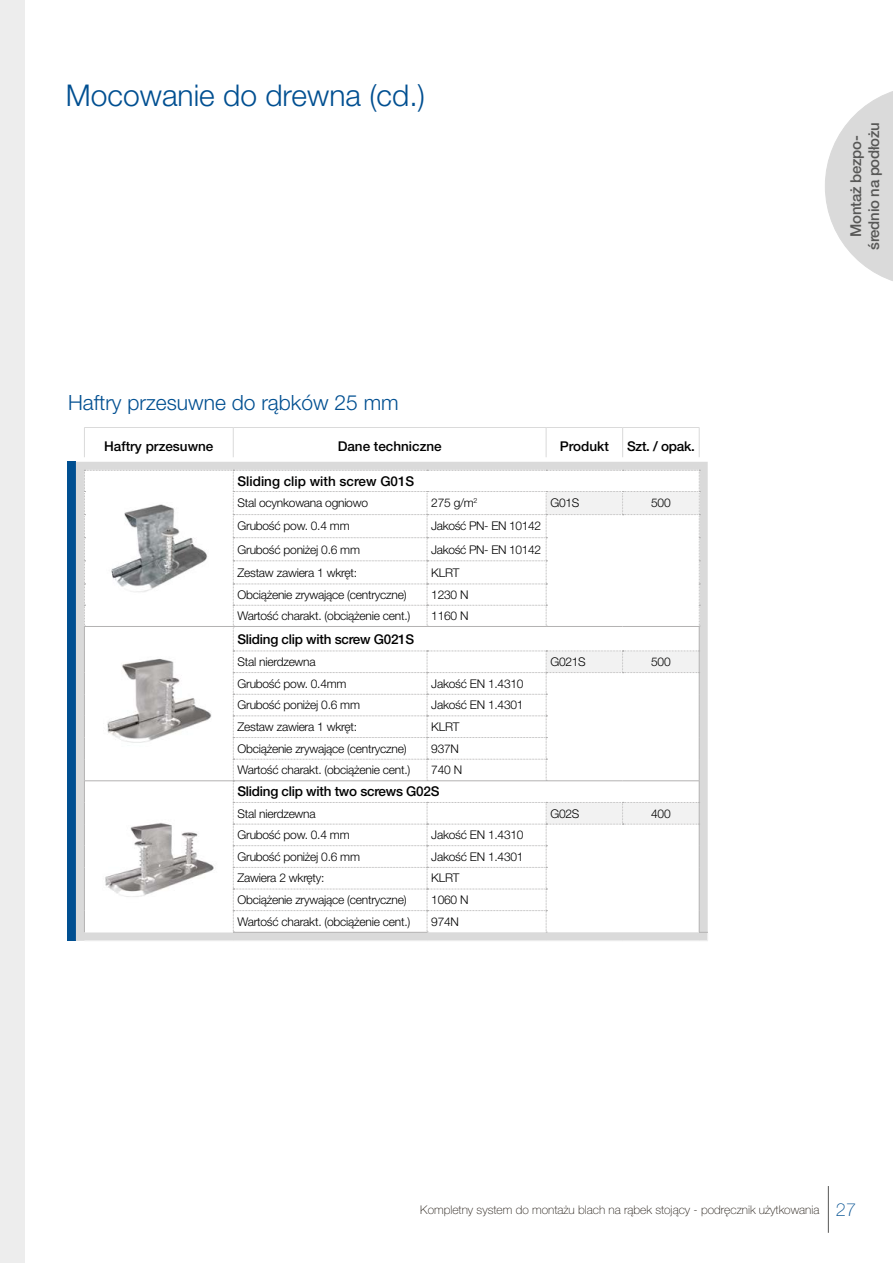
<style>
.page{position:relative;width:893px;height:1263px;background:#fff}
.page>*{position:absolute;margin:0;border:0;box-sizing:border-box;transform-origin:0 0}
.t1{font:300 30px "Helvetica Neue LT Pro";color:#004f91}
.t2{font:300 21px "Helvetica Neue LT Pro";color:#004f91}
.t3{font:500 15px/18px "Helvetica Neue LT Pro";letter-spacing:-.02em;color:#575756;text-align:center}
.t4{font:500 13.5px "Helvetica Neue LT Pro";letter-spacing:-.02em;color:#000}
.t5{font:500 13.5px "Helvetica Neue LT Pro";color:#000}
.t6{font:300 12px "Helvetica Neue LT Pro";letter-spacing:-.02em;color:#000}
.t7{font:100 12px "Helvetica Neue LT Pro";color:#1d160f}
.s1{font-size:18px;color:#004f91}
</style>
<div class="page">
<svg style="left:825px;top:91px;width:68px;height:190px"></svg>
<hr style="left:828px;top:1186px;width:1px;height:47px;background:#575756">
<div style="left:0;top:0;width:25px;height:1263px;background:#ededed"></div>
<div style="left:67px;top:462px;width:9px;height:479px;background:#004f91"></div>
<div style="left:76px;top:462px;width:632px;height:479px;background:#dadada"></div>
<hr style="left:84px;top:427px;width:149px;height:1px;background:#dadada">
<svg style="left:84px;top:428px;width:1px;height:29px"></svg>
<hr style="left:233px;top:427px;width:194px;height:1px;background:#dadada">
<svg style="left:233px;top:428px;width:1px;height:29px"></svg>
<hr style="left:427px;top:427px;width:119px;height:1px;background:#dadada">
<hr style="left:546px;top:427px;width:77px;height:1px;background:#dadada">
<svg style="left:546px;top:428px;width:1px;height:29px"></svg>
<hr style="left:623px;top:427px;width:76px;height:1px;background:#dadada">
<svg style="left:622px;top:428px;width:1px;height:29px"></svg>
<svg style="left:699px;top:428px;width:1px;height:29px"></svg>
<svg style="left:84px;top:470px;width:624px;height:471px"></svg>
<hr style="left:427px;top:780px;width:119px;height:1px;background:#b3b2b2">
<hr style="left:546px;top:780px;width:77px;height:1px;background:#b3b2b2">
<hr style="left:623px;top:780px;width:76px;height:1px;background:#b3b2b2">
<img style="left:102px;top:503px;width:114px;height:91px">
<img style="left:99px;top:651px;width:120px;height:105px">
<img style="left:98px;top:809px;width:121px;height:95px">
<h1 class="t1" style="left:66px;top:77px;width:361px">Mocowanie do drewna (cd.)</h1>
<h2 class="t2" style="left:68px;top:390px;width:332px">Haftry przesuwne do rąbków 25 mm</h2>
<p class="t5" style="left:104px;top:438px;width:111px">Haftry przesuwne</p>
<p class="t5" style="left:338px;top:438px;width:106px">Dane techniczne</p>
<p class="t5" style="left:560px;top:438px;width:51px">Produkt</p>
<p class="t4" style="left:627px;top:438px;width:69px">Szt. / opak.</p>
<p class="t5" style="left:237px;top:473px;width:178px">Sliding clip with screw G01S</p>
<p class="t6" style="left:237px;top:496px;width:132px">Stal ocynkowana ogniowo</p>
<p class="t6" style="left:431px;top:496px;width:48px">275 g/m<sup>2</sup></p>
<p class="t6" style="left:550px;top:496px;width:31px">G01S</p>
<p class="t6" style="left:651px;top:496px;width:21px">500</p>
<p class="t6" style="left:237px;top:519px;width:114px">Grubość pow. 0.4 mm</p>
<p class="t6" style="left:431px;top:519px;width:111px">Jakość PN- EN 10142</p>
<p class="t6" style="left:237px;top:542px;width:124px">Grubość poniżej 0.6 mm</p>
<p class="t6" style="left:431px;top:542px;width:111px">Jakość PN- EN 10142</p>
<p class="t6" style="left:237px;top:565px;width:121px">Zestaw zawiera 1 wkręt:</p>
<p class="t6" style="left:431px;top:565px;width:30px">KLRT</p>
<p class="t6" style="left:237px;top:587px;width:171px">Obciążenie zrywające (centryczne)</p>
<p class="t6" style="left:431px;top:587px;width:39px">1230 N</p>
<p class="t6" style="left:237px;top:608px;width:174px">Wartość charakt. (obciążenie cent.)</p>
<p class="t6" style="left:431px;top:608px;width:39px">1160 N</p>
<p class="t4" style="left:237px;top:631px;width:178px">Sliding clip with screw G021S</p>
<p class="t6" style="left:237px;top:654px;width:80px">Stal nierdzewna</p>
<p class="t6" style="left:550px;top:654px;width:37px">G021S</p>
<p class="t6" style="left:651px;top:654px;width:21px">500</p>
<p class="t6" style="left:237px;top:676px;width:111px">Grubość pow. 0.4mm</p>
<p class="t6" style="left:431px;top:676px;width:94px">Jakość EN 1.4310</p>
<p class="t6" style="left:237px;top:698px;width:124px">Grubość poniżej 0.6 mm</p>
<p class="t6" style="left:431px;top:698px;width:94px">Jakość EN 1.4301</p>
<p class="t6" style="left:237px;top:719px;width:121px">Zestaw zawiera 1 wkręt:</p>
<p class="t6" style="left:431px;top:719px;width:30px">KLRT</p>
<p class="t6" style="left:237px;top:741px;width:171px">Obciążenie zrywające (centryczne)</p>
<p class="t6" style="left:431px;top:741px;width:29px">937N</p>
<p class="t6" style="left:237px;top:763px;width:174px">Wartość charakt. (obciążenie cent.)</p>
<p class="t6" style="left:431px;top:763px;width:32px">740 N</p>
<p class="t4" style="left:237px;top:783px;width:203px">Sliding clip with two screws G02S</p>
<p class="t6" style="left:237px;top:806px;width:80px">Stal nierdzewna</p>
<p class="t6" style="left:550px;top:806px;width:31px">G02S</p>
<p class="t6" style="left:651px;top:806px;width:21px">400</p>
<p class="t6" style="left:237px;top:827px;width:114px">Grubość pow. 0.4 mm</p>
<p class="t6" style="left:431px;top:827px;width:94px">Jakość EN 1.4310</p>
<p class="t6" style="left:237px;top:849px;width:124px">Grubość poniżej 0.6 mm</p>
<p class="t6" style="left:431px;top:849px;width:94px">Jakość EN 1.4301</p>
<p class="t6" style="left:237px;top:871px;width:89px">Zawiera 2 wkręty:</p>
<p class="t6" style="left:431px;top:871px;width:30px">KLRT</p>
<p class="t6" style="left:237px;top:892px;width:171px">Obciążenie zrywające (centryczne)</p>
<p class="t6" style="left:431px;top:892px;width:39px">1060 N</p>
<p class="t6" style="left:237px;top:914px;width:174px">Wartość charakt. (obciążenie cent.)</p>
<p class="t6" style="left:431px;top:914px;width:29px">974N</p>
<p class="t3" style="left:847px;top:250px;width:129px;rotate:-90deg">Montaż bezpo&shy;średnio na podłożu</p>
<p class="t7" style="left:420px;top:1202px;width:437px">Kompletny system do montażu blach na rąbek stojący - podręcznik użytkowania <span class="s1">27</span></p>
</div>
